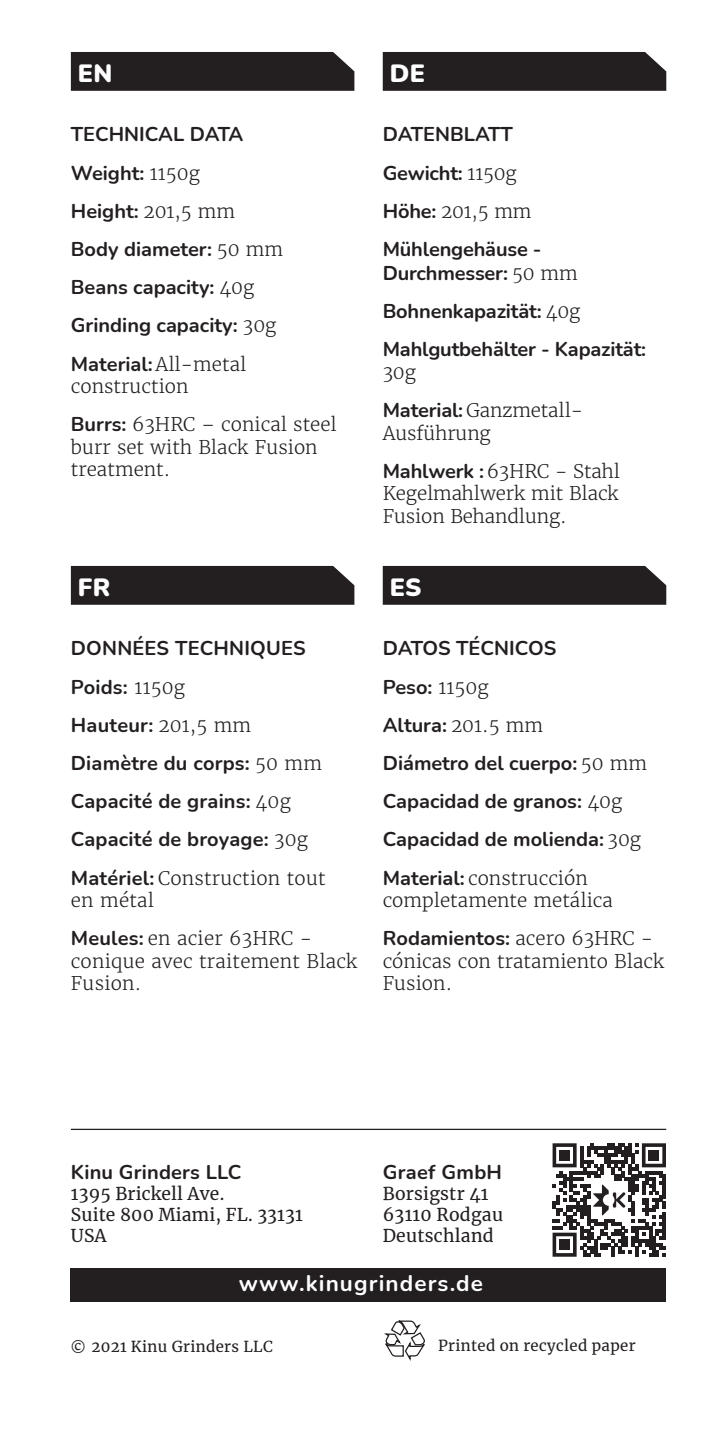
<style>
.page{position:relative;width:723px;height:1432px;background:#fff}
.page>*{position:absolute;margin:0;border:0;box-sizing:border-box;transform-origin:0 0}
.t1{font:900 25px "Nunito";letter-spacing:.01em;color:#fff}
.t2{font:700 22.5px "Nunito";letter-spacing:.05em;color:#fff}
.t3{font:700 20px/38.2px "Nunito";color:#231f20}
.t4{font:300 18.75px/22.5px "Merriweather";color:#231f20}
.t5{font:17.5px/21px "Merriweather";letter-spacing:.01em;color:#231f20}
.t6{font:15px "Merriweather";letter-spacing:.025em;color:#231f20}
.s1{font-family:"Merriweather";font-weight:300;font-size:18.75px}
.s2{font-family:"Nunito";font-weight:700;font-size:20px}
</style>
<div class="page">
<div style="left:71px;top:52px;width:283px;height:39px;background:#231f20"></div>
<div style="left:71px;top:566px;width:283px;height:39px;background:#231f20"></div>
<div style="left:383px;top:52px;width:283px;height:39px;background:#231f20"></div>
<div style="left:383px;top:566px;width:283px;height:39px;background:#231f20"></div>
<hr style="left:71px;top:1128px;width:595px;height:2px;background:#231f20">
<svg style="left:384px;top:1320px;width:41px;height:40px"></svg>
<div style="left:71px;top:1268px;width:595px;height:33px;background:#231f20"></div>
<svg style="left:552px;top:1143px;width:114px;height:113px"></svg>
<p class="t1" style="left:78px;top:55px;width:36px">EN</p>
<p class="t3" style="left:71px;top:115px;width:214px">TECHNICAL DATA<br>Weight: <span class="s1">1150g<br></span>Height: <span class="s1">201,5 mm<br></span>Body diameter: <span class="s1">50 mm<br></span>Beans capacity: <span class="s1">40g<br></span>Grinding capacity: <span class="s1">30g<br></span>Material: <span class="s1">All-metal</span></p>
<p class="t4" style="left:71px;top:367px;width:267px;line-height:38.2px">construction<br><span class="s2">Burrs:</span> 63HRC – conical steel</p>
<p class="t4" style="left:71px;top:436px;width:248px">burr set with Black Fusion treatment.</p>
<p class="t1" style="left:78px;top:569px;width:34px">FR</p>
<p class="t3" style="left:71px;top:628px;width:253px">DONNÉES TECHNIQUES<br>Poids: <span class="s1">1150g<br></span>Hauteur: <span class="s1">201,5 mm<br></span>Diamètre du corps: <span class="s1">50 mm<br></span>Capacité de grains: <span class="s1">40g<br></span>Capacité de broyage: <span class="s1">30g</span></p>
<p class="t4" style="left:71px;top:866px;width:256px"><span class="s2">Matériel:</span> Construction tout en métal</p>
<p class="t4" style="left:71px;top:927px;width:288px"><span class="s2">Meules:</span> en acier 63HRC - conique avec traitement Black<br>Fusion.</p>
<p class="t1" style="left:390px;top:55px;width:37px">DE</p>
<p class="t3" style="left:383px;top:115px;width:136px">DATENBLATT<br>Gewicht: <span class="s1">1150g</span></p>
<p class="t4" style="left:383px;top:200px;width:150px"><span class="s2">Höhe:</span> 201,5 mm</p>
<p class="t3" style="left:383px;top:236px;width:197px;line-height:24px">Mühlengehäuse -<br>Durchmesser: <span class="s1">50 mm</span></p>
<p class="t3" style="left:383px;top:291px;width:265px">Bohnenkapazität: <span class="s1">40g<br></span>Mahlgutbehälter - Kapazität:</p>
<p class="t4" style="left:383px;top:353px;width:202px;line-height:38.2px">30g<br><span class="s2">Material:</span> Ganzmetall-</p>
<p class="t4" style="left:383px;top:414px;width:239px;line-height:38.2px">Ausführung<br><span class="s2">Mahlwerk :</span>63HRC - Stahl</p>
<p class="t4" style="left:383px;top:482px;width:238px">Kegelmahlwerk mit Black<br>Fusion Behandlung.</p>
<p class="t1" style="left:390px;top:569px;width:33px">ES</p>
<p class="t3" style="left:383px;top:628px;width:266px">DATOS TÉCNICOS<br>Peso: <span class="s1">1150g<br></span>Altura: <span class="s1">201.5 mm<br></span>Diámetro del cuerpo: <span class="s1">50 mm<br></span>Capacidad de granos: <span class="s1">40g<br></span>Capacidad de molienda: <span class="s1">30g</span></p>
<p class="t4" style="left:383px;top:866px;width:232px"><span class="s2">Material:</span> construcción completamente metálica</p>
<p class="t3" style="left:383px;top:918px;width:272px">Rodamientos: <span class="s1">acero 63HRC -</span></p>
<p class="t4" style="left:383px;top:949px;width:283px">cónicas con tratamiento Black<br>Fusion.</p>
<p class="t3" style="left:71px;top:1151px;width:172px">Kinu Grinders LLC</p>
<p class="t3" style="left:383px;top:1151px;width:121px">Graef GmbH</p>
<p class="t5" style="left:383px;top:1182px;width:122px">Borsigstr 41<br>63110 Rodgau<br>Deutschland</p>
<p class="t5" style="left:71px;top:1182px;width:233px">1395 Brickell Ave.<br>Suite 800 Miami, FL. 33131<br>USA</p>
<p class="t2" style="left:239px;top:1267px;width:245px">www.kinugrinders.de</p>
<p class="t6" style="left:71px;top:1335px;width:204px">© 2021 Kinu Grinders LLC</p>
<p class="t6" style="left:438px;top:1334px;width:199px">Printed on recycled paper</p>
</div>
